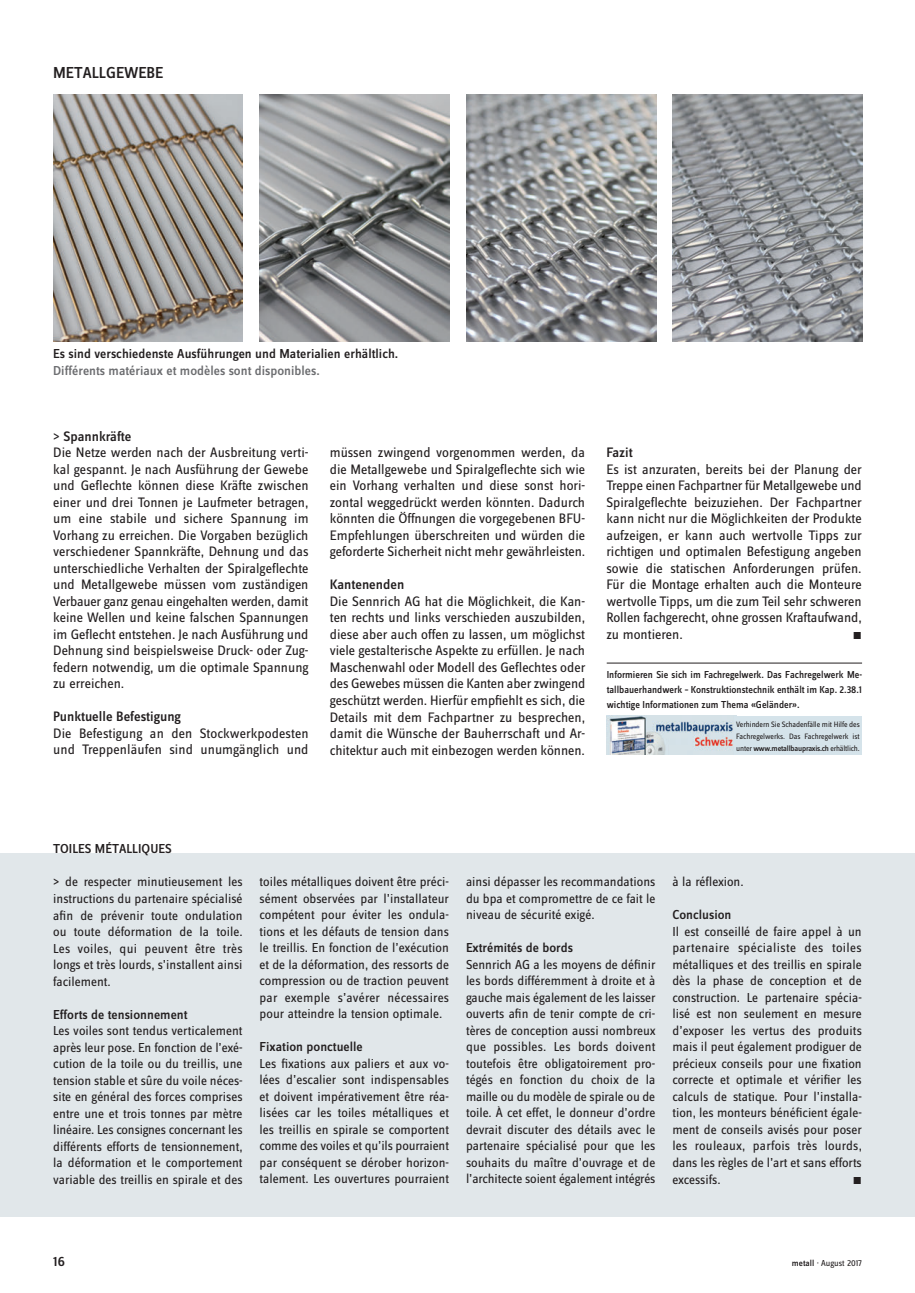
<style>
.page{position:relative;width:915px;height:1293px;background:#fff}
.page>*{position:absolute;margin:0;border:0;box-sizing:border-box;transform-origin:0 0}
.DE_rubrik_11{font:500 16.5px "Zine Sans Dis";color:#231f20}
.DE_Grundtext_ohne_EZ{font:14.25px/16.5px "Zine Sans Dis";letter-spacing:-.005em;color:#231f20;text-align:justify}
.DE_Grundtext_ohne_EZ-2{font:500 14.25px "Zine Sans Dis";color:#231f20}
.FR_Grundtext_ohne_EZ{font:13.5px/16.5px "Zine Sans Dis";color:#231f20;text-align:justify}
.FR_Grundtext_ohne_EZ-2{font:500 13.5px "Zine Sans Dis";color:#231f20}
.DE_Legende_9__medium{font:500 13.5px "Zine Sans Dis";color:#231f20}
.DE_Legende_9__medium-2{font:500 13.5px "Zine Sans Dis";color:#6c6d70}
.FR_rubrik_9__med{font:500 13.5px "Zine Sans Dis";color:#231f20}
.DE_Legende_9__medium-3{font:500 10.5px/15px "Zine Sans Dis";color:#231f20;text-align:justify;scale:.95 1}
.FR_Grundtext_ohne_EZ-3{font:10.5px "Zine Sans Dis Regular Roman Exp";color:#231f20}
.DE_Grundtext_ohne_EZ-3{font:10.5px "Zine Sans Dis Regular Roman Exp";color:#231f20}
.t1{font:9px "Zine Sans Dis";color:#231f20}
.DE_Legende_9__medium-4{font:8.1px/12px "Zine Sans Dis";letter-spacing:-.01em;color:#231f20;text-align:justify}
.s1{font-weight:400}
.s2{font-weight:500}
</style>
<div class="page">
<div style="left:0;top:853px;width:914px;height:363px;background:#e1e7ea"></div>
<hr style="left:606px;top:663px;width:255px;height:1px;background:#231f20">
<div style="left:606px;top:715px;width:130px;height:39px;background:#d4e2e8"></div>
<img style="left:609px;top:716px;width:124px;height:38px">
<div style="left:733px;top:716px;width:128px;height:38px;background:#d5e3ea"></div>
<img style="left:53px;top:94px;width:189px;height:248px">
<img style="left:259px;top:94px;width:190px;height:248px">
<img style="left:466px;top:94px;width:189px;height:248px">
<img style="left:672px;top:94px;width:189px;height:248px">
<p class="DE_rubrik_11" style="left:53px;top:64px;width:112px">METALLGEWEBE</p>
<p class="DE_Legende_9__medium" style="left:53px;top:347px;width:346px">Es sind verschiedenste Ausführungen und Materialien erhältlich.</p>
<p class="DE_Legende_9__medium-2" style="left:53px;top:364px;width:268px">Différents matériaux et modèles sont disponibles.</p>
<p class="DE_Grundtext_ohne_EZ-2" style="left:53px;top:429px;width:80px"><span class="s1">&gt;</span> Spannkräfte</p>
<p class="DE_Grundtext_ohne_EZ" style="left:53px;top:445px;width:257px">Die Netze werden nach der Ausbreitung verti&shy;kal gespannt. Je nach Ausführung der Gewebe und Geflechte können diese Kräfte zwischen einer und drei Tonnen je Laufmeter betragen, um eine stabile und sichere Spannung im Vorhang zu erreichen. Die Vorgaben bezüglich verschiedener Spannkräfte, Dehnung und das unterschiedliche Verhalten der Spiralgeflechte und Metallgewebe müssen vom zuständigen Verbauer ganz genau eingehalten werden, damit keine Wellen und keine falschen Spannungen im Geflecht entstehen. Je nach Ausführung und Dehnung sind beispielsweise Druck- oder Zug&shy;federn notwendig, um die optimale Spannung zu erreichen.</p>
<p class="DE_Grundtext_ohne_EZ-2" style="left:53px;top:709px;width:129px">Punktuelle Befestigung</p>
<p class="DE_Grundtext_ohne_EZ" style="left:53px;top:725px;width:257px">Die Befestigung an den Stockwerkpodesten und Treppenläufen sind unumgänglich und</p>
<p class="DE_Grundtext_ohne_EZ" style="left:330px;top:445px;width:257px">müssen zwingend vorgenommen werden, da die Metallgewebe und Spiralgeflechte sich wie ein Vorhang verhalten und diese sonst hori&shy;zontal weggedrückt werden könnten. Dadurch könnten die Öffnungen die vorgegebenen BFU-Empfehlungen überschreiten und würden die geforderte Sicherheit nicht mehr gewährleisten.</p>
<p class="DE_Grundtext_ohne_EZ-2" style="left:330px;top:577px;width:76px">Kantenenden</p>
<p class="DE_Grundtext_ohne_EZ" style="left:330px;top:593px;width:257px">Die Sennrich AG hat die Möglichkeit, die Kan&shy;ten rechts und links verschieden auszubilden, diese aber auch offen zu lassen, um möglichst viele gestalterische Aspekte zu erfüllen. Je nach Maschenwahl oder Modell des Geflechtes oder des Gewebes müssen die Kanten aber zwingend geschützt werden. Hierfür empfiehlt es sich, die Details mit dem Fachpartner zu besprechen, damit die Wünsche der Bauherrschaft und Ar&shy;chitektur auch mit einbezogen werden können.</p>
<p class="DE_Grundtext_ohne_EZ-2" style="left:606px;top:445px;width:28px">Fazit</p>
<p class="DE_Grundtext_ohne_EZ" style="left:606px;top:461px;width:257px">Es ist anzuraten, bereits bei der Planung der Treppe einen Fachpartner für Metallgewebe und Spiralgeflechte beizuziehen. Der Fachpartner kann nicht nur die Möglichkeiten der Produkte aufzeigen, er kann auch wertvolle Tipps zur richtigen und optimalen Befestigung angeben sowie die statischen Anforderungen prüfen.<br>Für die Montage erhalten auch die Monteure wertvolle Tipps, um die zum Teil sehr schweren Rollen fachgerecht, ohne grossen Kraftaufwand, zu montieren.</p>
<p class="DE_Grundtext_ohne_EZ-3" style="left:852px;top:630px;width:11px">m</p>
<p class="DE_Legende_9__medium-3" style="left:606px;top:668px;width:270px">Informieren Sie sich im Fachregelwerk. Das Fachregelwerk Me&shy;tallbauerhandwerk – Konstruktionstechnik enthält im Kap. 2.38.1 wichtige Informationen zum Thema «Geländer».</p>
<p class="DE_Legende_9__medium-4" style="left:736px;top:718px;width:125px">Verhindern Sie Schadenfälle mit Hilfe des Fachregelwerks. Das Fachregelwerk ist unter <span class="s2">www.metallbaupraxis.ch</span> erhältlich.</p>
<p class="FR_rubrik_9__med" style="left:53px;top:842px;width:120px">TOILES MÉTALLIQUES</p>
<p class="FR_Grundtext_ohne_EZ" style="left:53px;top:874px;width:191px">&gt; de respecter minutieusement les instructions du partenaire spécialisé afin de prévenir toute ondulation ou toute déformation de la toile.<br>Les voiles, qui peuvent être très longs et très lourds, s’installent ainsi facilement.</p>
<p class="FR_Grundtext_ohne_EZ-2" style="left:53px;top:1007px;width:136px">Efforts de tensionnement</p>
<p class="FR_Grundtext_ohne_EZ" style="left:53px;top:1023px;width:191px">Les voiles sont tendus verticalement après leur pose. En fonction de l’exé&shy;cution de la toile ou du treillis, une tension stable et sûre du voile néces&shy;site en général des forces comprises entre une et trois tonnes par mètre linéaire. Les consignes concernant les différents efforts de tensionnement, la déformation et le comportement variable des treillis en spirale et des</p>
<p class="FR_Grundtext_ohne_EZ" style="left:259px;top:874px;width:191px">toiles métalliques doivent être préci&shy;sément observées par l’installateur compétent pour éviter les ondula&shy;tions et les défauts de tension dans le treillis. En fonction de l’exécution et de la déformation, des ressorts de compression ou de traction peuvent par exemple s’avérer nécessaires pour atteindre la tension optimale.</p>
<p class="FR_Grundtext_ohne_EZ-2" style="left:259px;top:1040px;width:105px">Fixation ponctuelle</p>
<p class="FR_Grundtext_ohne_EZ" style="left:259px;top:1056px;width:191px">Les fixations aux paliers et aux vo&shy;lées d’escalier sont indispensables et doivent impérativement être réa&shy;lisées car les toiles métalliques et les treillis en spirale se comportent comme des voiles et qu’ils pourraient par conséquent se dérober horizon&shy;talement. Les ouvertures pourraient</p>
<p class="FR_Grundtext_ohne_EZ" style="left:466px;top:874px;width:191px">ainsi dépasser les recommandations du bpa et compromettre de ce fait le niveau de sécurité exigé.</p>
<p class="FR_Grundtext_ohne_EZ-2" style="left:466px;top:941px;width:108px">Extrémités de bords</p>
<p class="FR_Grundtext_ohne_EZ" style="left:466px;top:956px;width:191px">Sennrich AG a les moyens de définir les bords différemment à droite et à gauche mais également de les laisser ouverts afin de tenir compte de cri&shy;tères de conception aussi nombreux que possibles. Les bords doivent toutefois être obligatoirement pro&shy;tégés en fonction du choix de la maille ou du modèle de spirale ou de toile. À cet effet, le donneur d’ordre devrait discuter des détails avec le partenaire spécialisé pour que les souhaits du maître d’ouvrage et de l’architecte soient également intégrés</p>
<p class="FR_Grundtext_ohne_EZ" style="left:672px;top:874px;width:73px">à la réflexion.</p>
<p class="FR_Grundtext_ohne_EZ-2" style="left:672px;top:908px;width:61px">Conclusion</p>
<p class="FR_Grundtext_ohne_EZ" style="left:672px;top:923px;width:191px">Il est conseillé de faire appel à un partenaire spécialiste des toiles métalliques et des treillis en spirale dès la phase de conception et de construction. Le partenaire spécia&shy;lisé est non seulement en mesure d’exposer les vertus des produits mais il peut également prodiguer de précieux conseils pour une fixation correcte et optimale et vérifier les calculs de statique. Pour l’installa&shy;tion, les monteurs bénéficient égale&shy;ment de conseils avisés pour poser les rouleaux, parfois très lourds, dans les règles de l’art et sans efforts excessifs.</p>
<p class="FR_Grundtext_ohne_EZ-3" style="left:852px;top:1175px;width:11px">m</p>
<p class="DE_Grundtext_ohne_EZ-2" style="left:53px;top:1254px;width:13px">16</p>
<p class="t1" style="left:791px;top:1259px;width:71px"><span class="s2">metall</span> · August 2017</p>
</div>
